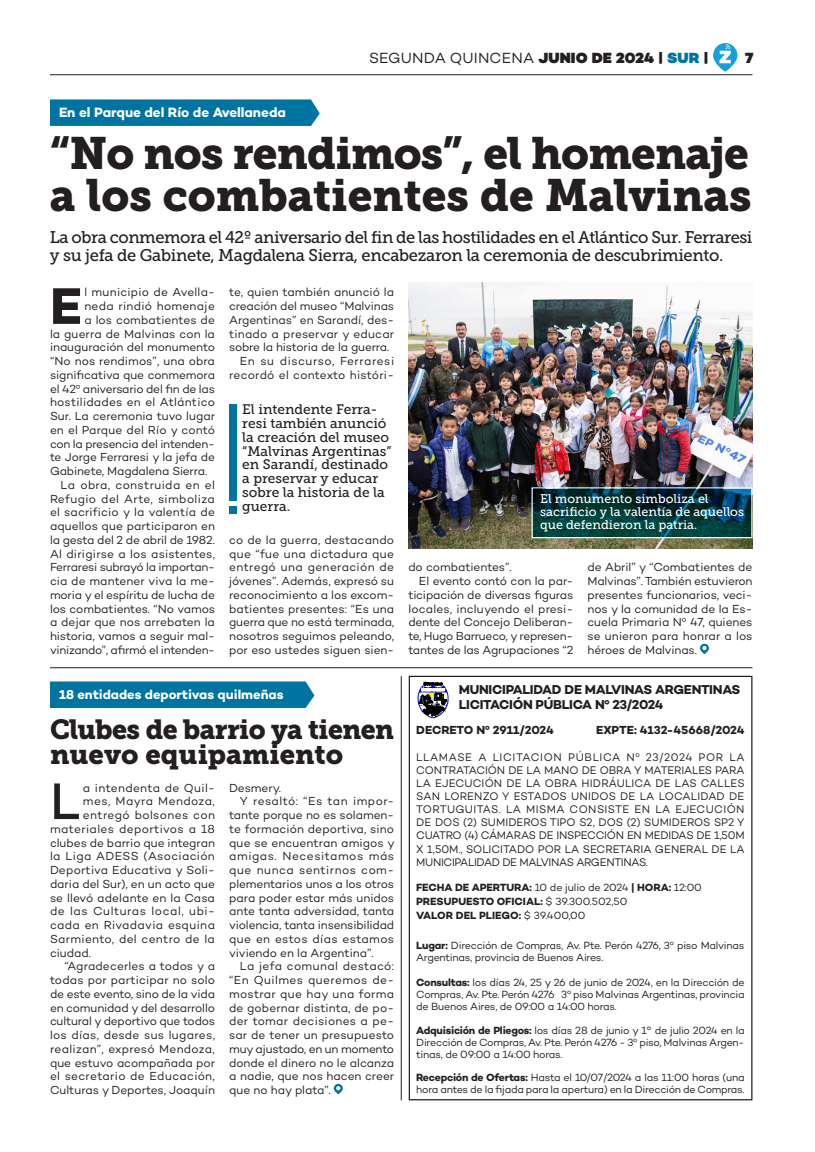
<style>
.page{position:relative;width:815px;height:1152px;background:#fff}
.page>*{position:absolute;margin:0;border:0;box-sizing:border-box;transform-origin:0 0}
.t1{font:700 52.38px "Campton";color:#231f20}
.t2{font:500 52.38px "Campton";color:#231f20}
.t3{font:45px/42.5px "Museo Slab 900";letter-spacing:-.005em;color:#231f20}
.t4{font:27.5px/25px "Museo Slab 900";letter-spacing:-.02em;color:#231f20}
.t5{font:16.88px/18.1px "Museo Slab 500";letter-spacing:-.025em;color:#231f20}
.t6{font:15px "Campton";letter-spacing:.01em;color:#231f20}
.t7{font:900 15px "Campton";color:#231f20}
.t8{font:13.75px/13.8px "Museo Slab 500";color:#231f20}
.t9{font:700 13.75px "Campton";letter-spacing:-.005em;color:#fff}
.t10{font:700 13.12px "Campton";letter-spacing:-.02em;color:#231f20}
.t11{font:700 13.12px "Campton";color:#fff}
.t12{font:12.5px/13px "Museo Slab 500";color:#fff}
.t13{font:11.88px/13.8px "Campton";color:#231f20;text-align:justify}
.t14{font:11.88px "Campton";letter-spacing:.03em;color:#231f20}
.t15{font:11.88px/13.8px "Campton";letter-spacing:.025em;color:#231f20;text-align:right}
.t16{font:11.88px "Campton";letter-spacing:-.02em;color:#231f20}
.t17{font:11.88px "Campton";letter-spacing:.02em;color:#231f20}
.t18{font:700 11.88px "Campton";letter-spacing:-.005em;color:#231f20}
.t19{font:11.88px "Campton";letter-spacing:-.025em;color:#231f20}
.t20{font:11.88px "Campton";letter-spacing:.035em;color:#231f20}
.t21{font:11.88px "Campton";letter-spacing:.05em;color:#231f20}
.t22{font:11.25px/13.1px "Campton";letter-spacing:-.03em;color:#231f20;text-align:justify}
.t23{font:10.62px/11.9px "Campton";letter-spacing:-.025em;color:#231f20}
.t24{font:700 10.62px/13.8px "Campton";letter-spacing:-.01em;color:#231f20}
.s1{font-weight:900}
.s2{font-weight:900;color:#0074a1}
.s3{font-weight:400}
.s4{font-weight:700}
</style>
<div class="page">
<svg style="left:713px;top:43px;width:24px;height:29px"></svg>
<hr style="left:50px;top:74px;width:702px;height:1px;background:#231f20">
<svg style="left:50px;top:99px;width:270px;height:27px;background:#0978a4"></svg>
<img style="left:408px;top:283px;width:344px;height:266px">
<svg style="left:532px;top:487px;width:220px;height:51px;background:#0c4247"></svg>
<div style="left:229px;top:404px;width:7px;height:97px;background:#0074a1"></div>
<div style="left:229px;top:506px;width:7px;height:7px;background:#0074a1"></div>
<svg style="left:700px;top:644px;width:9px;height:10px"></svg>
<svg style="left:334px;top:1084px;width:9px;height:10px"></svg>
<div style="left:50px;top:681px;width:264px;height:27px;background:#0074a1"></div>
<hr style="left:50px;top:667px;width:702px;height:1px;background:#231f20">
<hr style="left:401px;top:676px;width:1px;height:424px;background:#231f20">
<div style="left:409px;top:676px;width:343px;height:424px;border:1px solid #231f20"></div>
<svg style="left:418px;top:682px;width:31px;height:36px"></svg>
<p class="t6" style="left:369px;top:48px;width:341px">SEGUNDA QUINCENA <span class="s1">JUNIO DE 2024 |</span> <span class="s2">SUR</span> <span class="s1">|</span></p>
<p class="t7" style="left:745px;top:48px;width:10px">7</p>
<p class="t9" style="left:59px;top:103px;width:228px">En el Parque del Río de Avellaneda</p>
<p class="t3" style="left:50px;top:132px;width:703px">“No nos rendimos”, el homenaje a los combatientes de Malvinas</p>
<p class="t5" style="left:50px;top:228px;width:704px">La obra conmemora el 42º aniversario del fin de las hostilidades en el Atlántico Sur. Ferraresi y su jefa de Gabinete, Magdalena Sierra, encabezaron la ceremonia de descubrimiento.</p>
<p class="t1" style="left:50px;top:272px;width:33px">E</p>
<p class="t17" style="left:84px;top:285px;width:132px">l municipio de Avella-</p>
<p class="t13" style="left:229px;top:285px;width:167px">te, quien también anunció la creación del museo “Malvinas Argentinas” en Sarandí, des&shy;tinado a preservar y educar sobre la historia de la guerra.</p>
<p class="t15" style="left:229px;top:354px;width:167px">En su discurso, Ferraresi recordó el contexto históri-</p>
<p class="t15" style="left:84px;top:299px;width:132px">neda rindió homenaje</p>
<p class="t13" style="left:84px;top:313px;width:132px">a los combatientes de</p>
<p class="t13" style="left:50px;top:326px;width:166px">la guerra de Malvinas con la</p>
<p class="t13" style="left:50px;top:340px;width:166px">inauguración del monumento</p>
<p class="t13" style="left:50px;top:354px;width:166px">“No nos rendimos”, una obra</p>
<p class="t13" style="left:50px;top:368px;width:166px">significativa que conmemora</p>
<p class="t16" style="left:50px;top:381px;width:166px">el 42º aniversario del fin de las</p>
<p class="t17" style="left:50px;top:395px;width:167px">hostilidades en el Atlántico</p>
<p class="t13" style="left:50px;top:409px;width:167px">Sur. La ceremonia tuvo lugar</p>
<p class="t13" style="left:50px;top:423px;width:166px">en el Parque del Río y contó</p>
<p class="t19" style="left:50px;top:436px;width:166px">con la presencia del intenden-</p>
<p class="t16" style="left:50px;top:450px;width:166px">te Jorge Ferraresi y la jefa de</p>
<p class="t13" style="left:50px;top:464px;width:159px">Gabinete, Magdalena Sierra.</p>
<p class="t13" style="left:50px;top:478px;width:167px;text-indent:11px">La obra, construida en el Refugio del Arte, simboliza el sacrificio y la valentía de aquellos que participaron en la gesta del 2 de abril de 1982.<br>Al dirigirse a los asistentes, Ferraresi subrayó la importan&shy;cia de mantener viva la me&shy;moria y el espíritu de lucha de los combatientes. “No vamos a dejar que nos arrebaten la historia, vamos a seguir mal&shy;vinizando”, afirmó el intenden-</p>
<p class="t8" style="left:242px;top:403px;width:151px">El intendente Ferra&shy;resi también anunció la creación del museo “Malvinas Argentinas” en Sarandí, destinado a preservar y educar sobre la historia de la guerra.</p>
<p class="t12" style="left:540px;top:492px;width:205px">El monumento simboliza el sacrificio y la valentía de aquellos que defendieron la patria.</p>
<p class="t13" style="left:229px;top:533px;width:167px">co de la guerra, destacando que “fue una dictadura que entregó una generación de jóvenes”. Además, expresó su reconocimiento a los excom&shy;batientes presentes: “Es una guerra que no está terminada, nosotros seguimos peleando, por eso ustedes siguen sien-</p>
<p class="t13" style="left:408px;top:560px;width:105px">do combatientes”.</p>
<p class="t13" style="left:408px;top:574px;width:167px;text-indent:11px">El evento contó con la par&shy;ticipación de diversas figuras locales, incluyendo el presi&shy;dente del Concejo Deliberan&shy;te, Hugo Barrueco, y represen&shy;tantes de las Agrupaciones “2</p>
<p class="t13" style="left:587px;top:560px;width:167px">de Abril” y “Combatientes de Malvinas”. También estuvieron presentes funcionarios, veci&shy;nos y la comunidad de la Es&shy;cuela Primaria Nº 47, quienes se unieron para honrar a los héroes de Malvinas.</p>
<p class="t11" style="left:59px;top:685px;width:226px">18 entidades deportivas quilmeñas</p>
<p class="t4" style="left:50px;top:717px;width:346px">Clubes de barrio ya tienen nuevo equipamiento</p>
<p class="t2" style="left:50px;top:768px;width:32px">L</p>
<p class="t14" style="left:83px;top:780px;width:134px">a intendenta de Quil-</p>
<p class="t14" style="left:83px;top:794px;width:134px">mes, Mayra Mendoza,</p>
<p class="t14" style="left:83px;top:807px;width:134px">entregó bolsones con</p>
<p class="t20" style="left:50px;top:821px;width:166px">materiales deportivos a 18</p>
<p class="t13" style="left:50px;top:835px;width:166px">clubes de barrio que integran</p>
<p class="t14" style="left:50px;top:849px;width:166px">la Liga ADESS (Asociación</p>
<p class="t13" style="left:50px;top:863px;width:166px">Deportiva Educativa y Soli-</p>
<p class="t13" style="left:50px;top:876px;width:167px">daria del Sur), en un acto que</p>
<p class="t13" style="left:50px;top:890px;width:166px">se llevó adelante en la Casa</p>
<p class="t21" style="left:50px;top:904px;width:166px">de las Culturas local, ubi-</p>
<p class="t14" style="left:50px;top:917px;width:166px">cada en Rivadavia esquina</p>
<p class="t14" style="left:50px;top:931px;width:166px">Sarmiento, del centro de la</p>
<p class="t13" style="left:50px;top:945px;width:42px">ciudad.</p>
<p class="t13" style="left:50px;top:959px;width:167px;text-indent:14px">“Agradecerles a todos y a todas por participar no solo de este evento, sino de la vida en comunidad y del desarrollo cultural y deportivo que todos los días, desde sus lugares, realizan”, expresó Mendoza, que estuvo acompañada por el secretario de Educación, Culturas y Deportes, Joaquín</p>
<p class="t13" style="left:229px;top:780px;width:53px">Desmery.</p>
<p class="t13" style="left:229px;top:794px;width:167px;text-indent:11px">Y resaltó: “Es tan impor&shy;tante porque no es solamen&shy;te formación deportiva, sino que se encuentran amigos y amigas. Necesitamos más que nunca sentirnos com&shy;plementarios unos a los otros para poder estar más unidos ante tanta adversidad, tanta violencia, tanta insensibilidad que en estos días estamos viviendo en la Argentina”.</p>
<p class="t13" style="left:229px;top:959px;width:167px;text-indent:11px">La jefa comunal destacó: “En Quilmes queremos de&shy;mostrar que hay una forma de gobernar distinta, de po&shy;der tomar decisiones a pe&shy;sar de tener un presupuesto muy ajustado, en un momento donde el dinero no le alcanza a nadie, que nos hacen creer que no hay plata”.</p>
<p class="t10" style="left:459px;top:681px;width:283px">MUNICIPALIDAD DE MALVINAS ARGENTINAS</p>
<p class="t10" style="left:459px;top:696px;width:206px">LICITACIÓN PÚBLICA Nº 23/2024</p>
<p class="t18" style="left:416px;top:723px;width:139px">DECRETO Nº 2911/2024</p>
<p class="t18" style="left:596px;top:723px;width:150px">EXPTE: 4132-45668/2024</p>
<p class="t22" style="left:416px;top:750px;width:330px">LLAMASE A LICITACION PÚBLICA Nº 23/2024 POR LA CONTRATACIÓN DE LA MANO DE OBRA Y MATERIALES PARA LA EJECUCIÓN DE LA OBRA HIDRÁULICA DE LAS CALLES SAN LORENZO Y ESTADOS UNIDOS DE LA LOCALIDAD DE TORTUGUITAS. LA MISMA CONSISTE EN LA EJECUCIÓN DE DOS (2) SUMIDEROS TIPO S2, DOS (2) SUMIDEROS SP2 Y CUATRO (4) CÁMARAS DE INSPECCIÓN EN MEDIDAS DE 1,50M X 1,50M., SOLICITADO POR LA SECRETARIA GENERAL DE LA MUNICIPALIDAD DE MALVINAS ARGENTINAS.</p>
<p class="t24" style="left:416px;top:880px;width:287px">FECHA DE APERTURA: <span class="s3">10 de julio de 2024</span> | HORA: <span class="s3">12:00<br></span>PRESUPUESTO OFICIAL: <span class="s3">$ 39.300.502,50</span></p>
<p class="t24" style="left:416px;top:908px;width:171px">VALOR DEL PLIEGO: <span class="s3">$ 39.400,00</span></p>
<p class="t23" style="left:416px;top:939px;width:330px"><span class="s4">Lugar:</span> Dirección de Compras, Av. Pte. Perón 4276, 3º piso Malvinas<br>Argentinas, provincia de Buenos Aires.</p>
<p class="t23" style="left:416px;top:976px;width:330px;text-align:justify"><span class="s4">Consultas:</span> los días 24, 25 y 26 de junio de 2024, en la Dirección de Compras, Av. Pte. Perón 4276 3º piso Malvinas Argentinas, provincia de Buenos Aires, de 09:00 a 14:00 horas.</p>
<p class="t23" style="left:416px;top:1024px;width:330px;text-align:justify"><span class="s4">Adquisición de Pliegos:</span> los días 28 de junio y 1° de julio 2024 en la Dirección de Compras, Av. Pte. Perón 4276 - 3º piso, Malvinas Argen&shy;tinas, de 09:00 a 14:00 horas.</p>
<p class="t23" style="left:416px;top:1071px;width:330px"><span class="s4">Recepción de Ofertas:</span> Hasta el 10/07/2024 a las 11:00 horas (una hora antes de la fijada para la apertura) en la Dirección de Compras.</p>
</div>
